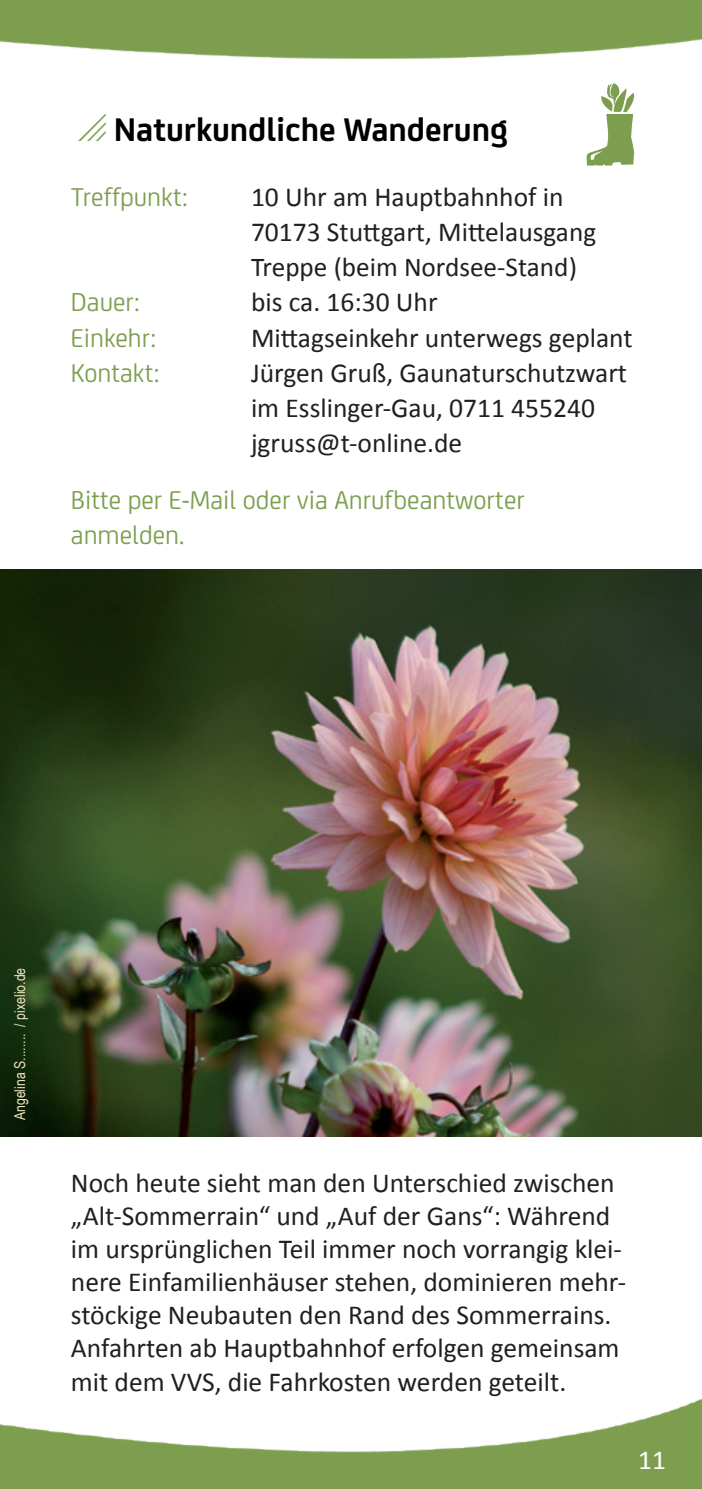
<style>
.page{position:relative;width:702px;height:1489px;background:#fff}
.page>*{position:absolute;margin:0;border:0;box-sizing:border-box;transform-origin:0 0}
.t1{font:700 35px "FS Joey";color:#000}
.t2{font:27.5px/33px "Calibri";color:#231f20}
.t3{font:27.5px/35px "FS Joey";color:#7d9e4f}
.t4{font:27.5px "Calibri";color:#fff}
.t5{font:27.25px "Calibri";color:#231f20}
.t6{font:15px "Arial Narrow";color:#ece3be}
.s1{color:#7d9e4f}
.s2{font-size:27.25px}
.s3{font-size:27.5px}
</style>
<div class="page">
<img style="left:0;top:1399px;width:702px;height:89px">
<img style="left:0;top:1px;width:702px;height:58px">
<hr style="left:0;top:0;width:702px;height:1px;background:#7d9e4f">
<img style="left:0;top:569px;width:702px;height:567px">
<p class="t1" style="left:71px;top:103px;width:438px"><span class="s1">□</span> Naturkundliche Wanderung</p>
<p class="t3" style="left:71px;top:178px;width:119px">Treffpunkt:</p>
<p class="t2" style="left:251px;top:180px;width:346px;line-height:35px">10 Uhr am Hauptbahnhof in<br>70173 Stuttgart, Mittelaus<span class="s2">gang</span></p>
<p class="t5" style="left:251px;top:250px;width:327px">Treppe (beim Nordsee-Stand<span class="s3">)</span></p>
<p class="t3" style="left:71px;top:283px;width:71px">Dauer:</p>
<p class="t2" style="left:251px;top:286px;width:188px">bis ca. 16:30 Uhr</p>
<p class="t3" style="left:71px;top:318px;width:87px">Einkehr:</p>
<p class="t2" style="left:251px;top:321px;width:383px">Mittagseinkehr unterwegs geplant</p>
<p class="t3" style="left:71px;top:353px;width:90px">Kontakt:</p>
<p class="t2" style="left:251px;top:355px;width:377px;line-height:35px">Jürgen Gruß, Gaunaturschutzwart im Esslinger-Gau, 0711 455240 jgruss@t-online.de</p>
<p class="t3" style="left:71px;top:481px;width:455px">Bitte per E-Mail oder via Anrufbeantworter anmelden.</p>
<p class="t6" style="left:9px;top:1120px;width:154px;rotate:-90deg">Angelina S........ / pixelio.de</p>
<p class="t2" style="left:71px;top:1166px;width:556px">Noch heute sieht man den Unterschied zwischen „Alt-Sommerrain“ und „Auf der Gans“: Während im ursprünglichen Teil immer noch vorrangig klei&shy;nere Einfamilienhäuser stehen, dominieren mehr&shy;stöckige Neubauten den Rand des Sommerrains.<br>Anfahrten ab Hauptbahnhof erfolgen gemeinsam mit dem VVS, die Fahrkosten werden geteilt.</p>
<p class="t4" style="left:638px;top:1442px;width:29px">11</p>
</div>
